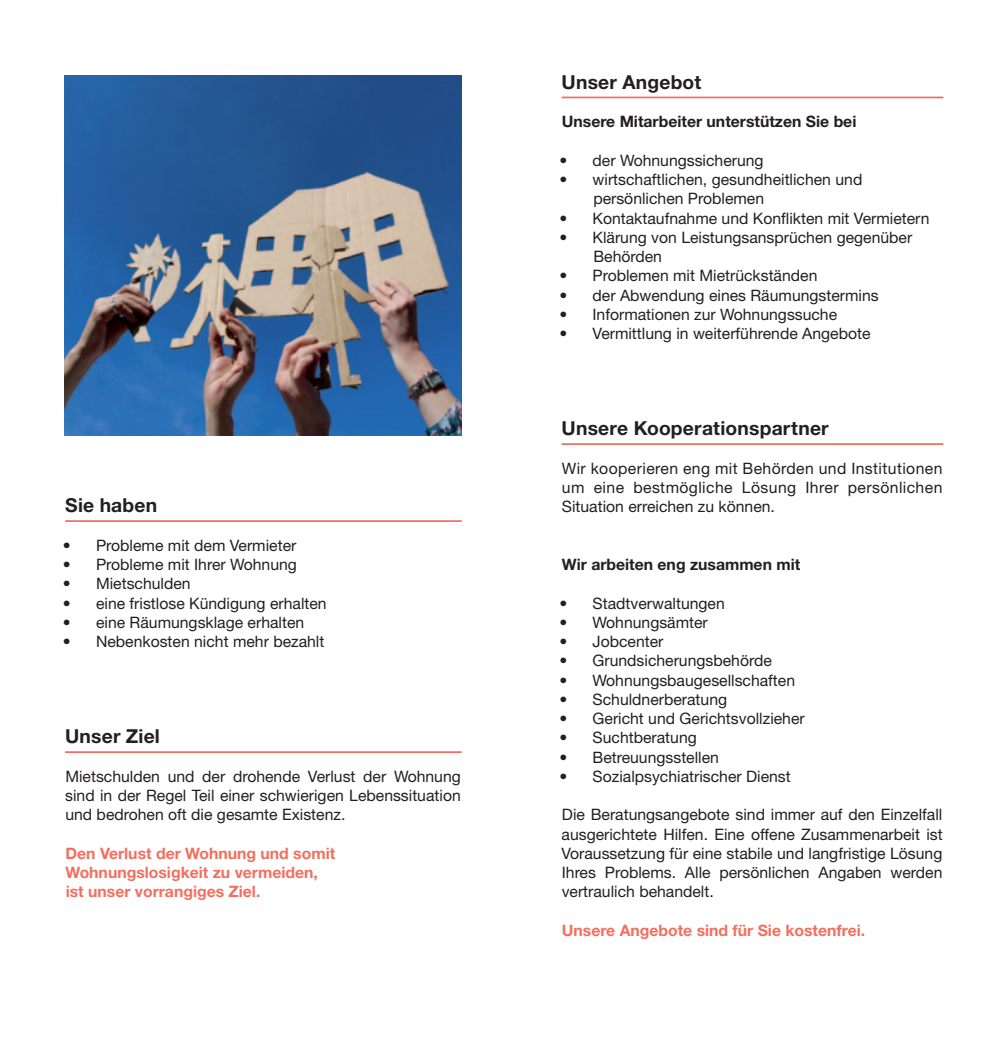
<style>
.page{position:relative;width:993px;height:1042px;background:#fff}
.page>*{position:absolute;margin:0;border:0;box-sizing:border-box;transform-origin:0 0}
.grundtext_faltblatt{font:700 19.25px "Helvetica Neue LT Std";letter-spacing:.01em;color:#231f20}
.grundtext_faltblatt-2{font:15.75px/19.2px "Helvetica Neue LT Std";color:#231f20;text-align:justify}
.hervorhebungstext_bl{font:700 15.75px "Helvetica Neue LT Std";color:#f26f5f}
.grundtext_faltblatt-3{font:700 15.75px "Helvetica Neue LT Std";color:#231f20}
</style>
<div class="page">
<img style="left:64px;top:75px;width:397px;height:360px">
<hr style="left:65px;top:520px;width:396px;height:2px;background:#f26f5f">
<hr style="left:65px;top:751px;width:396px;height:2px;background:#f26f5f">
<hr style="left:561px;top:97px;width:382px;height:1px;background:#f26f5f">
<hr style="left:561px;top:443px;width:382px;height:2px;background:#f26f5f">
<p class="grundtext_faltblatt" style="left:65px;top:493px;width:93px">Sie haben</p>
<p class="grundtext_faltblatt-2" style="left:63px;top:535px;width:235px">• Probleme mit dem Vermieter</p>
<p class="grundtext_faltblatt-2" style="left:63px;top:555px;width:235px">• Probleme mit Ihrer Wohnung</p>
<p class="grundtext_faltblatt-2" style="left:63px;top:574px;width:129px">• Mietschulden</p>
<p class="grundtext_faltblatt-2" style="left:63px;top:593px;width:265px">• eine fristlose Kündigung erhalten</p>
<p class="grundtext_faltblatt-2" style="left:63px;top:612px;width:243px">• eine Räumungsklage erhalten</p>
<p class="grundtext_faltblatt-2" style="left:63px;top:632px;width:263px">• Nebenkosten nicht mehr bezahlt</p>
<p class="grundtext_faltblatt" style="left:65px;top:724px;width:96px">Unser Ziel</p>
<p class="grundtext_faltblatt-2" style="left:65px;top:766px;width:397px">Mietschulden und der drohende Verlust der Wohnung sind in der Regel Teil einer schwierigen Lebenssituation und bedrohen oft die gesamte Existenz.</p>
<p class="hervorhebungstext_bl" style="left:65px;top:843px;width:271px">Den Verlust der Wohnung und somit</p>
<p class="hervorhebungstext_bl" style="left:65px;top:863px;width:254px">Wohnungslosigkeit zu vermeiden,</p>
<p class="hervorhebungstext_bl" style="left:66px;top:882px;width:196px">ist unser vorrangiges Ziel.</p>
<p class="grundtext_faltblatt" style="left:561px;top:70px;width:141px">Unser Angebot</p>
<p class="grundtext_faltblatt-3" style="left:561px;top:112px;width:296px">Unsere Mitarbeiter unterstützen Sie bei</p>
<p class="grundtext_faltblatt-2" style="left:559px;top:150px;width:205px">• der Wohnungssicherung</p>
<p class="grundtext_faltblatt-2" style="left:593px;top:170px;width:270px;text-indent:-34px">• wirtschaftlichen, gesundheitlichen und persönlichen Problemen</p>
<p class="grundtext_faltblatt-2" style="left:559px;top:208px;width:371px">• Kontaktaufnahme und Konflikten mit Vermietern</p>
<p class="grundtext_faltblatt-2" style="left:593px;top:227px;width:320px;text-indent:-34px">• Klärung von Leistungsansprüchen gegenüber<br>Behörden</p>
<p class="grundtext_faltblatt-2" style="left:559px;top:266px;width:259px">• Problemen mit Mietrückständen</p>
<p class="grundtext_faltblatt-2" style="left:559px;top:285px;width:320px">• der Abwendung eines Räumungstermins</p>
<p class="grundtext_faltblatt-2" style="left:559px;top:304px;width:279px">• Informationen zur Wohnungssuche</p>
<p class="grundtext_faltblatt-2" style="left:559px;top:324px;width:312px">• Vermittlung in weiterführende Angebote</p>
<p class="grundtext_faltblatt" style="left:561px;top:416px;width:268px">Unsere Kooperationspartner</p>
<p class="grundtext_faltblatt-2" style="left:561px;top:458px;width:382px">Wir kooperieren eng mit Behörden und Institutionen um eine bestmögliche Lösung Ihrer persönlichen Situation erreichen zu können.</p>
<p class="grundtext_faltblatt-3" style="left:561px;top:555px;width:240px">Wir arbeiten eng zusammen mit</p>
<p class="grundtext_faltblatt-2" style="left:559px;top:593px;width:167px">• Stadtverwaltungen</p>
<p class="grundtext_faltblatt-2" style="left:559px;top:612px;width:150px">• Wohnungsämter</p>
<p class="grundtext_faltblatt-2" style="left:559px;top:632px;width:105px">• Jobcenter</p>
<p class="grundtext_faltblatt-2" style="left:559px;top:651px;width:214px">• Grundsicherungsbehörde</p>
<p class="grundtext_faltblatt-2" style="left:559px;top:670px;width:237px">• Wohnungsbaugesellschaften</p>
<p class="grundtext_faltblatt-2" style="left:559px;top:689px;width:169px">• Schuldnerberatung</p>
<p class="grundtext_faltblatt-2" style="left:559px;top:709px;width:247px">• Gericht und Gerichtsvollzieher</p>
<p class="grundtext_faltblatt-2" style="left:559px;top:728px;width:139px">• Suchtberatung</p>
<p class="grundtext_faltblatt-2" style="left:559px;top:747px;width:161px">• Betreuungsstellen</p>
<p class="grundtext_faltblatt-2" style="left:559px;top:766px;width:233px">• Sozialpsychiatrischer Dienst</p>
<p class="grundtext_faltblatt-2" style="left:561px;top:805px;width:382px">Die Beratungsangebote sind immer auf den Einzelfall ausgerichtete Hilfen. Eine offene Zusammenarbeit ist Voraussetzung für eine stabile und langfristige Lösung Ihres Problems. Alle persönlichen Angaben werden vertraulich behandelt.</p>
<p class="hervorhebungstext_bl" style="left:561px;top:920px;width:305px">Unsere Angebote sind für Sie kostenfrei.</p>
</div>
